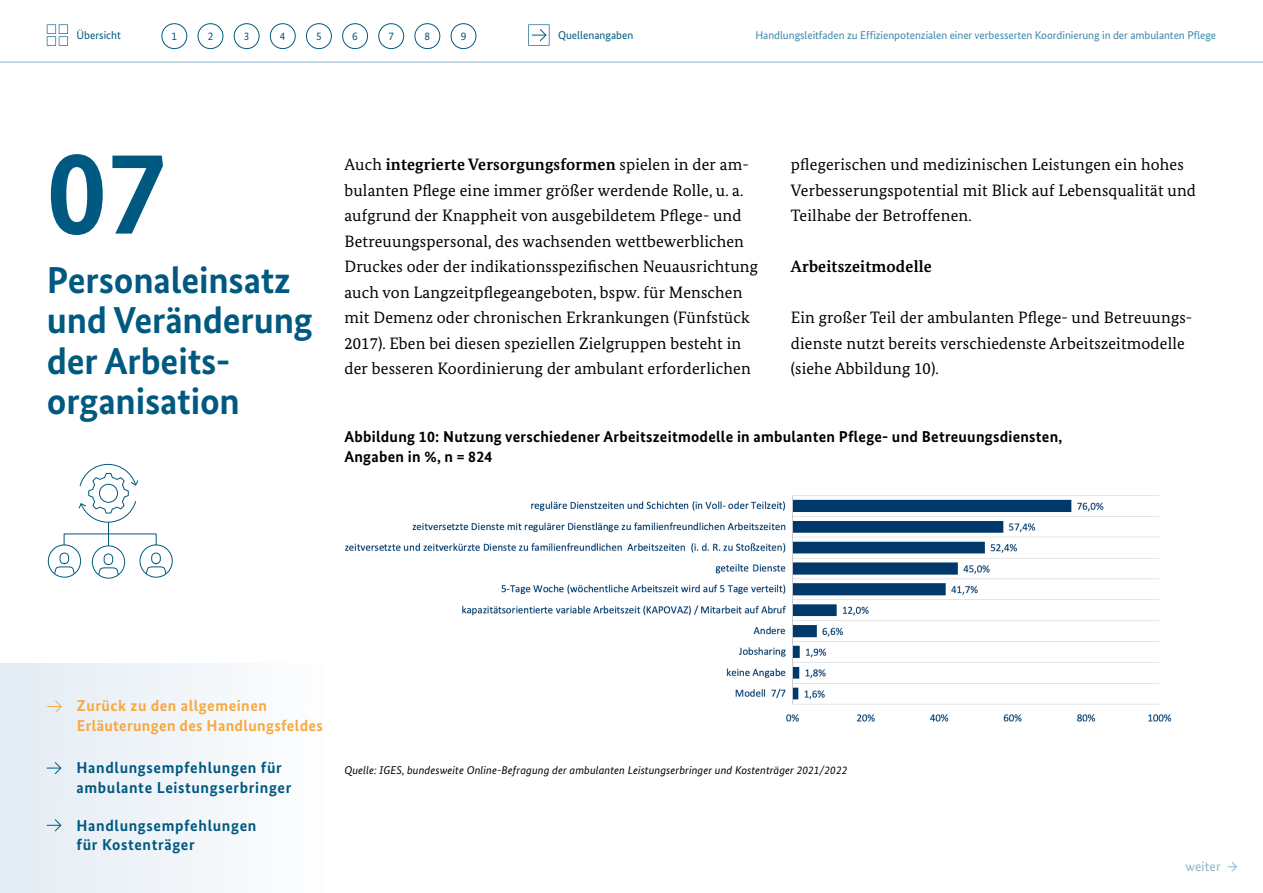
<style>
.page{position:relative;width:1263px;height:893px;background:#fff}
.page>*{position:absolute;margin:0;border:0;box-sizing:border-box;transform-origin:0 0}
.t1{font:700 120px "Bundes Sans";color:#005980}
.t2{font:700 37.5px/40.5px "Bundes Sans";letter-spacing:-.005em;color:#005980}
.t3{font:16.5px/25.5px "Bundes Serif";letter-spacing:.01em;color:#000}
.t4{font:700 16.5px "Bundes Serif";letter-spacing:.01em;color:#000}
.Bildüberschrift_Abbi{font:700 15.75px/19.5px "Bundes Sans";letter-spacing:.015em;color:#000}
.t5{font:700 15.75px/19.5px "Bundes Sans";letter-spacing:.04em;color:#005980}
.t6{font:700 15.75px/19.5px "Bundes Sans";letter-spacing:.02em;color:#f7a941}
.t7{font:13.5px "Bundes Sans";letter-spacing:.01em;color:#8cb4cc}
.t8{font:italic 11.25px "Bundes Sans";letter-spacing:.01em;color:#000}
.t9{font:11.25px "Bundes Sans";letter-spacing:-.005em;color:#3c89ab}
.t10{font:11.25px "Bundes Sans";color:#005980}
.s1{font-weight:700}
</style>
<div class="page">
<div style="left:0;top:663px;width:323px;height:230px;background:#f0f4f8"></div>
<svg style="left:47px;top:700px;width:15px;height:13px"></svg>
<hr style="left:0;top:62px;width:1263px;height:1px;background:#8cb4cc">
<svg style="left:47px;top:762px;width:15px;height:13px"></svg>
<svg style="left:47px;top:819px;width:15px;height:13px"></svg>
<svg style="left:97px;top:567px;width:23px;height:11px"></svg>
<div style="left:104px;top:554px;width:9px;height:11px;border:1px solid #005980;border-radius:4px"></div>
<div style="left:92px;top:546px;width:33px;height:32px;border:1px solid #005980;border-radius:50%"></div>
<svg style="left:53px;top:566px;width:23px;height:11px"></svg>
<div style="left:60px;top:553px;width:9px;height:11px;border:1px solid #005980;border-radius:4px"></div>
<div style="left:48px;top:545px;width:33px;height:32px;border:1px solid #005980;border-radius:50%"></div>
<svg style="left:145px;top:566px;width:23px;height:11px"></svg>
<div style="left:151px;top:553px;width:10px;height:11px;border:1px solid #005980;border-radius:4px"></div>
<div style="left:140px;top:545px;width:33px;height:32px;border:1px solid #005980;border-radius:50%"></div>
<svg style="left:78px;top:464px;width:61px;height:81px"></svg>
<svg style="left:47px;top:24px;width:21px;height:22px"></svg>
<svg style="left:528px;top:24px;width:21px;height:22px"></svg>
<div style="left:162px;top:23px;width:25px;height:26px;border:1px solid #005980;border-radius:50%"></div>
<div style="left:198px;top:23px;width:25px;height:26px;border:1px solid #005980;border-radius:50%"></div>
<div style="left:234px;top:23px;width:25px;height:26px;border:1px solid #005980;border-radius:50%"></div>
<div style="left:270px;top:23px;width:26px;height:26px;border:1px solid #005980;border-radius:50%"></div>
<div style="left:306px;top:23px;width:26px;height:26px;border:1px solid #005980;border-radius:50%"></div>
<div style="left:342px;top:23px;width:26px;height:26px;border:1px solid #005980;border-radius:50%"></div>
<div style="left:378px;top:23px;width:26px;height:26px;border:1px solid #005980;border-radius:50%"></div>
<div style="left:415px;top:23px;width:25px;height:26px;border:1px solid #005980;border-radius:50%"></div>
<div style="left:451px;top:23px;width:25px;height:26px;border:1px solid #005980;border-radius:50%"></div>
<img style="left:345px;top:495px;width:827px;height:227px">
<p class="t10" style="left:77px;top:29px;width:46px">Übersicht</p>
<p class="t10" style="left:172px;top:29px;width:7px">1</p>
<p class="t10" style="left:208px;top:29px;width:7px">2</p>
<p class="t10" style="left:244px;top:29px;width:7px">3</p>
<p class="t10" style="left:280px;top:29px;width:7px">4</p>
<p class="t10" style="left:316px;top:29px;width:7px">5</p>
<p class="t10" style="left:352px;top:29px;width:7px">6</p>
<p class="t10" style="left:388px;top:29px;width:7px">7</p>
<p class="t10" style="left:425px;top:29px;width:7px">8</p>
<p class="t10" style="left:461px;top:29px;width:7px">9</p>
<p class="t10" style="left:558px;top:29px;width:77px">Quellenangaben</p>
<p class="t9" style="left:755px;top:29px;width:462px">Handlungsleitfaden zu Effizienpotenzialen einer verbesserten Koordinierung in der ambulanten Pflege</p>
<h1 class="t1" style="left:47px;top:119px;width:121px">07</h1>
<h2 class="t2" style="left:47px;top:259px;width:268px">Personaleinsatz und Veränderung der Arbeits&shy;organisation</h2>
<p class="t3" style="left:344px;top:152px;width:415px">Auch <span class="s1">integrierte Versorgungsformen</span> spielen in der am&shy;bulanten Pflege eine immer größer werdende Rolle, u. a. aufgrund der Knappheit von ausgebildetem Pflege- und Betreuungspersonal, des wachsenden wettbewerblichen Druckes oder der indikationsspezifischen Neuausrichtung auch von Langzeitpflegeangeboten, bspw. für Menschen mit Demenz oder chronischen Erkrankungen (Fünfstück 2017). Eben bei diesen speziellen Zielgruppen besteht in der besseren Koordinierung der ambulant erforderlichen</p>
<p class="t3" style="left:791px;top:151px;width:407px">pflegerischen und medizinischen Leistungen ein hohes<br>Verbesserungspotential mit Blick auf Lebensqualität und<br>Teilhabe der Betroffenen.</p>
<h3 class="t4" style="left:791px;top:256px;width:142px">Arbeitszeitmodelle</h3>
<p class="t3" style="left:791px;top:305px;width:403px">Ein großer Teil der ambulanten Pflege- und Betreuungs&shy;dienste nutzt bereits verschiedenste Arbeitszeitmodelle (siehe Abbildung 10).</p>
<p class="Bildüberschrift_Abbi" style="left:344px;top:427px;width:719px">Abbildung 10: Nutzung verschiedener Arbeitszeitmodelle in ambulanten Pflege- und Betreuungsdiensten,<br>Angaben in %, n = 824</p>
<p class="t6" style="left:77px;top:696px;width:247px">Zurück zu den allgemeinen<br>Erläuterungen des Handlungsfeldes</p>
<p class="t5" style="left:77px;top:758px;width:216px">Handlungsempfehlungen für ambulante Leistungserbringer</p>
<p class="t5" style="left:77px;top:815px;width:181px">Handlungsempfehlungen für Kostenträger</p>
<p class="t8" style="left:344px;top:763px;width:504px">Quelle: IGES, bundesweite Online-Befragung der ambulanten Leistungserbringer und Kostenträger 2021/2022</p>
<p class="t7" style="left:1185px;top:858px;width:54px">weiter →</p>
</div>
